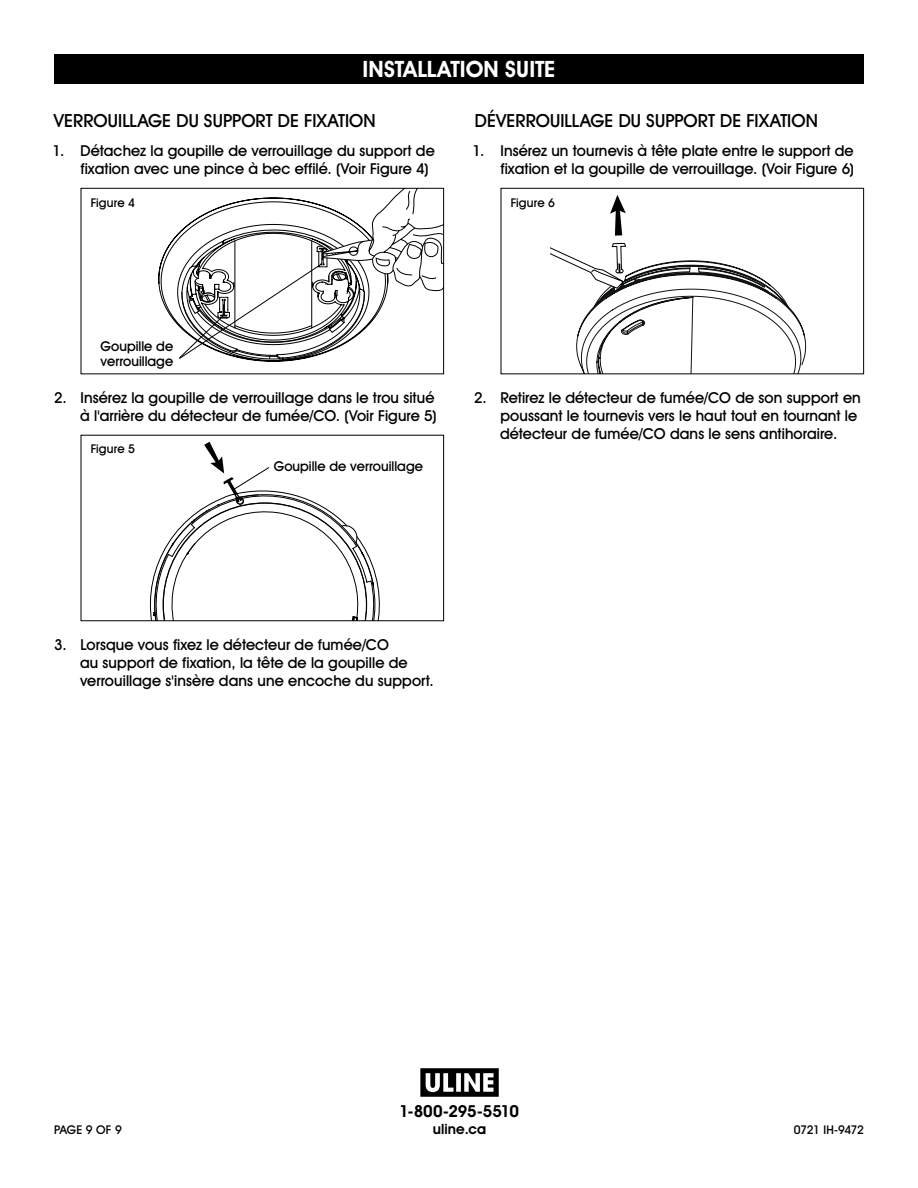
<style>
.page{position:relative;width:918px;height:1188px;background:#fff}
.page>*{position:absolute;margin:0;border:0;box-sizing:border-box;transform-origin:0 0}
.t1{font:700 22.5px "Uline Two Knine";letter-spacing:.005em;color:#fff}
.t2{font:18px "Uline Two Knine";letter-spacing:.005em;color:#000}
.t3{font:700 16.5px "Uline Two Knine";letter-spacing:-.015em;color:#000}
.t4{font:15px/18px "Uline Two Knine";letter-spacing:.005em;color:#000}
.t5{font:700 14.25px "Uline Two Knine";letter-spacing:.01em;color:#000}
.t6{font:13.5px/15px "Uline Two Knine";color:#000}
.t7{font:12px "Uline Two Knine";color:#000}
.t8{font:12px "Uline Two Knine";letter-spacing:-.03em;color:#000}
</style>
<div class="page">
<div style="left:54px;top:54px;width:810px;height:30px;background:#000"></div>
<svg style="left:158px;top:188px;width:286px;height:174px"></svg>
<svg style="left:137px;top:442px;width:259px;height:179px"></svg>
<svg style="left:610px;top:195px;width:16px;height:41px"></svg>
<svg style="left:550px;top:243px;width:256px;height:129px"></svg>
<div style="left:501px;top:188px;width:363px;height:186px;border:1px solid #000"></div>
<svg style="left:420px;top:1068px;width:79px;height:29px"></svg>
<h1 class="t1" style="left:362px;top:56px;width:195px">INSTALLATION SUITE</h1>
<p class="t2" style="left:54px;top:110px;width:323px">VERROUILLAGE DU SUPPORT DE FIXATION</p>
<p class="t4" style="left:80px;top:142px;width:356px;text-indent:-28px">1. Détachez la goupille de verrouillage du support de fixation avec une pince à bec effilé. (Voir Figure 4)</p>
<p class="t2" style="left:475px;top:110px;width:345px">DÉVERROUILLAGE DU SUPPORT DE FIXATION</p>
<p class="t4" style="left:473px;top:142px;width:383px;text-align:right">1. Insérez un tournevis à tête plate entre le support de fixation et la goupille de verrouillage. (Voir Figure 6)</p>
<p class="t7" style="left:511px;top:195px;width:46px">Figure 6</p>
<p class="t7" style="left:91px;top:195px;width:46px">Figure 4</p>
<p class="t6" style="left:101px;top:338px;width:74px">Goupille de verrouillage</p>
<p class="t4" style="left:54px;top:389px;width:384px;text-align:right">2. Insérez la goupille de verrouillage dans le trou situé à l'arrière du détecteur de fumée/CO. (Voir Figure 5)</p>
<p class="t6" style="left:274px;top:459px;width:151px">Goupille de verrouillage</p>
<p class="t7" style="left:91px;top:442px;width:46px">Figure 5</p>
<p class="t4" style="left:500px;top:389px;width:362px;text-indent:-26px">2. Retirez le détecteur de fumée/CO de son support en poussant le tournevis vers le haut tout en tournant le détecteur de fumée/CO dans le sens antihoraire.</p>
<p class="t4" style="left:80px;top:635px;width:355px;text-indent:-26px">3. Lorsque vous fixez le détecteur de fumée/CO<br>au support de fixation, la tête de la goupille de verrouillage s'insère dans une encoche du support.</p>
<p class="t3" style="left:399px;top:1101px;width:121px">1-800-295-5510</p>
<p class="t5" style="left:433px;top:1120px;width:55px">uline.ca</p>
<p class="t7" style="left:54px;top:1122px;width:69px">PAGE 9 OF 9</p>
<p class="t8" style="left:794px;top:1122px;width:72px">0721 IH-9472</p>
</div>
